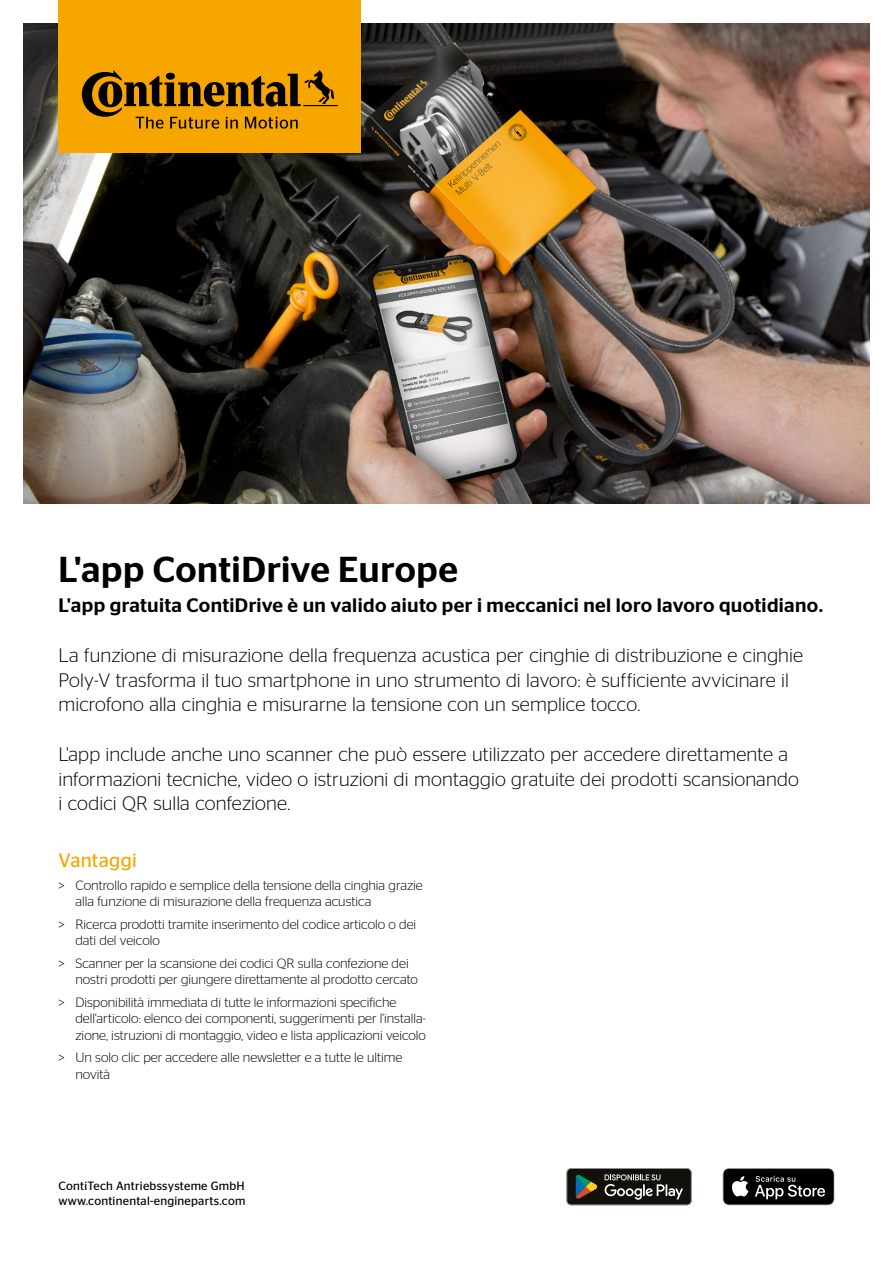
<style>
.page{position:relative;width:893px;height:1263px;background:#fff}
.page>*{position:absolute;margin:0;border:0;box-sizing:border-box;transform-origin:0 0}
.t1{font:500 36px "Continental Stag Sans";letter-spacing:.015em;color:#000}
.t2{font:300 19.5px/24.8px "Continental Stag Sans";letter-spacing:.005em;color:#000}
.t3{font:500 19.5px "Continental Stag Sans";letter-spacing:.02em;color:#000}
.t4{font:19.5px "Continental Stag Sans";letter-spacing:.015em;color:#f7a600}
.t5{font:300 13.5px/16.5px "Continental Stag Sans";color:#000}
.t6{font:12px/14.4px "Continental Stag Sans";letter-spacing:.02em;color:#000}
</style>
<div class="page">
<img style="left:23px;top:23px;width:847px;height:480px">
<div style="left:58px;top:0;width:303px;height:152px;background:#f7a600"></div>
<svg style="left:82px;top:70px;width:256px;height:59px"></svg>
<svg style="left:723px;top:1168px;width:111px;height:37px;background:#2d2d2d"></svg>
<svg style="left:566px;top:1168px;width:126px;height:37px;background:#393a33"></svg>
<h1 class="t1" style="left:58px;top:549px;width:401px">L'app ContiDrive Europe</h1>
<h2 class="t3" style="left:58px;top:594px;width:766px">L'app gratuita ContiDrive è un valido aiuto per i meccanici nel loro lavoro quotidiano.</h2>
<p class="t2" style="left:58px;top:642px;width:746px">La funzione di misurazione della frequenza acustica per cinghie di distribuzione e cinghie<br>Poly-V trasforma il tuo smartphone in uno strumento di lavoro: è sufficiente avvicinare il microfono alla cinghia e misurarne la tensione con un semplice tocco.</p>
<h2 class="t2" style="left:58px;top:741px;width:742px">L'app include anche uno scanner che può essere utilizzato per accedere direttamente a informazioni tecniche, video o istruzioni di montaggio gratuite dei prodotti scansionando i codici QR sulla confezione.</h2>
<h2 class="t4" style="left:58px;top:849px;width:80px">Vantaggi</h2>
<p class="t5" style="left:75px;top:876px;width:349px;text-indent:-17px">&gt; Controllo rapido e semplice della tensione della cinghia grazie alla funzione di misurazione della frequenza acustica</p>
<p class="t5" style="left:75px;top:915px;width:342px;text-indent:-17px">&gt; Ricerca prodotti tramite inserimento del codice articolo o dei dati del veicolo</p>
<p class="t5" style="left:75px;top:954px;width:344px;text-indent:-17px">&gt; Scanner per la scansione dei codici QR sulla confezione dei nostri prodotti per giungere direttamente al prodotto cercato</p>
<p class="t5" style="left:75px;top:993px;width:352px;text-indent:-17px">&gt; Disponibilità immediata di tutte le informazioni specifiche dell'articolo: elenco dei componenti, suggerimenti per l'installa&shy;zione, istruzioni di montaggio, video e lista applicazioni veicolo</p>
<p class="t5" style="left:75px;top:1049px;width:328px;text-indent:-17px">&gt; Un solo clic per accedere alle newsletter e a tutte le ultime novità</p>
<p class="t6" style="left:58px;top:1179px;width:188px">ContiTech Antriebssysteme GmbH www.continental-engineparts.com</p>
</div>
